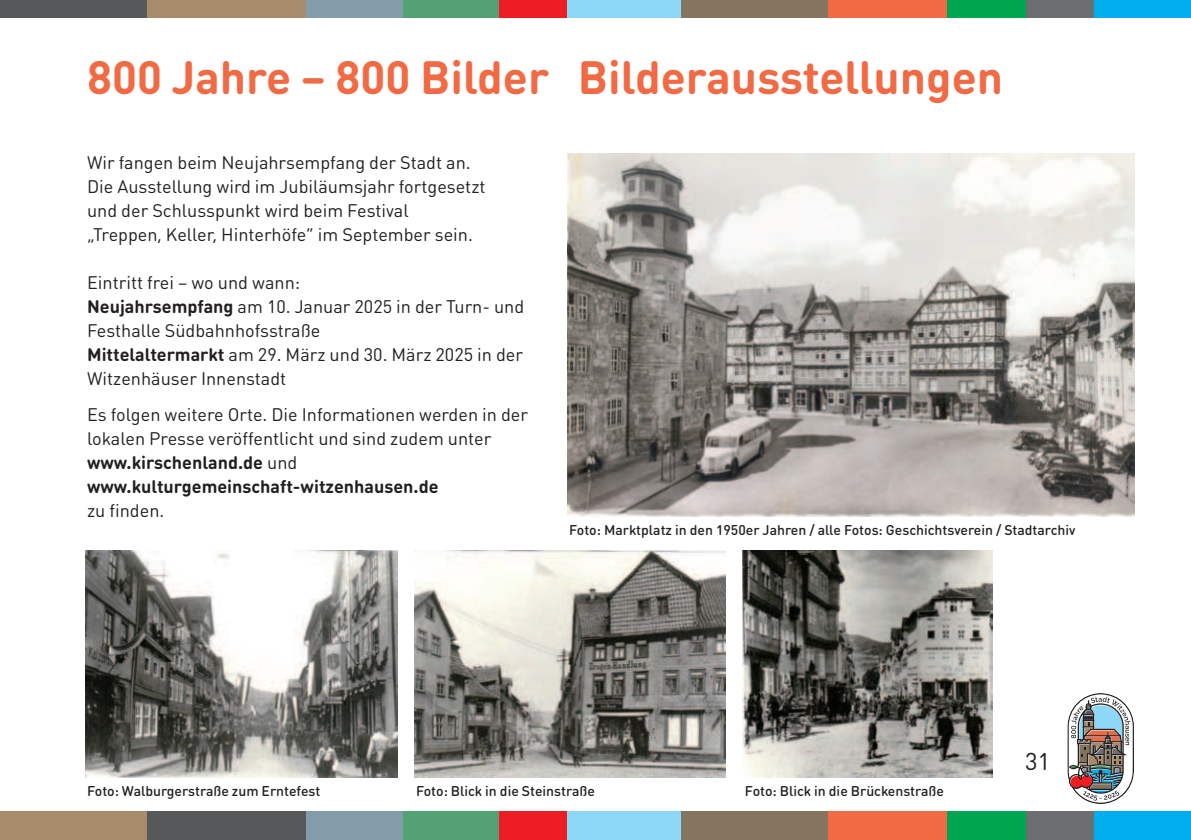
<style>
.page{position:relative;width:1191px;height:840px;background:#fff}
.page>*{position:absolute;margin:0;border:0;box-sizing:border-box;transform-origin:0 0}
.t1{font:700 23px "DIN Round Pro";color:#f26a44}
.t2{font:12px "DIN Round Pro";color:#231f20}
.t3{font:9px "DIN Round Pro";color:#231f20}
.t4{font:700 9px "DIN Round Pro";color:#231f20}
.t5{font:500 7px "DIN Round Pro";color:#231f20}
.s1{font-weight:700}
.s2{font-weight:400}
</style>
<div class="page">
<div style="left:680px;top:811px;width:148px;height:28px;background:#86755e"></div>
<div style="left:499px;top:811px;width:68px;height:28px;background:#ee1d23"></div>
<div style="left:403px;top:811px;width:96px;height:28px;background:#53a174"></div>
<div style="left:567px;top:811px;width:113px;height:28px;background:#8dd7f7"></div>
<div style="left:306px;top:811px;width:97px;height:28px;background:#839ca9"></div>
<div style="left:828px;top:811px;width:119px;height:28px;background:#f26a44"></div>
<div style="left:947px;top:811px;width:79px;height:28px;background:#00a54f"></div>
<div style="left:1026px;top:811px;width:68px;height:28px;background:#6d6e71"></div>
<div style="left:1094px;top:811px;width:97px;height:28px;background:#00aeef"></div>
<div style="left:0;top:811px;width:147px;height:28px;background:#a78b6b"></div>
<div style="left:147px;top:811px;width:159px;height:28px;background:#57585a"></div>
<div style="left:680px;top:0;width:148px;height:17px;background:#86755e"></div>
<div style="left:499px;top:0;width:68px;height:17px;background:#ee1d23"></div>
<div style="left:403px;top:0;width:96px;height:17px;background:#53a174"></div>
<div style="left:567px;top:0;width:113px;height:17px;background:#8dd7f7"></div>
<div style="left:306px;top:0;width:97px;height:17px;background:#839ca9"></div>
<div style="left:828px;top:0;width:119px;height:17px;background:#f26a44"></div>
<div style="left:947px;top:0;width:79px;height:17px;background:#00a54f"></div>
<div style="left:1026px;top:0;width:68px;height:17px;background:#6d6e71"></div>
<div style="left:1094px;top:0;width:97px;height:17px;background:#00aeef"></div>
<div style="left:0;top:0;width:147px;height:17px;background:#57585a"></div>
<div style="left:147px;top:0;width:159px;height:17px;background:#a78b6b"></div>
<svg style="left:1067px;top:693px;width:67px;height:110px"></svg>
<img style="left:567px;top:153px;width:567px;height:363px">
<img style="left:85px;top:550px;width:312px;height:227px">
<img style="left:414px;top:550px;width:312px;height:227px">
<img style="left:743px;top:550px;width:249px;height:227px">
<h1 class="t1" style="left:87px;top:72px;width:463px">800 Jahre – 800 Bilder</h1>
<h1 class="t1" style="left:578px;top:72px;width:427px">Bilderausstellungen</h1>
<p class="t3" style="left:87px;top:160px;width:385px">Wir fangen beim Neujahrsempfang der Stadt an.</p>
<p class="t3" style="left:87px;top:184px;width:400px">Die Ausstellung wird im Jubiläumsjahr fortgesetzt</p>
<p class="t3" style="left:87px;top:208px;width:323px">und der Schlusspunkt wird beim Festival</p>
<p class="t3" style="left:87px;top:232px;width:387px">„Treppen, Keller, Hinterhöfe“ im September sein.</p>
<p class="t3" style="left:87px;top:280px;width:215px">Eintritt frei – wo und wann:</p>
<p class="t3" style="left:87px;top:304px;width:439px"><span class="s1">Neujahrsempfang</span> am 10. Januar 2025 in der Turn- und</p>
<p class="t3" style="left:87px;top:328px;width:235px">Festhalle Südbahnhofsstraße</p>
<p class="t3" style="left:87px;top:352px;width:437px"><span class="s1">Mittelaltermarkt</span> am 29. März und 30. März 2025 in der</p>
<p class="t3" style="left:87px;top:376px;width:201px">Witzenhäuser Innenstadt</p>
<p class="t3" style="left:87px;top:412px;width:442px">Es folgen weitere Orte. Die Informationen werden in der</p>
<p class="t3" style="left:87px;top:436px;width:406px">lokalen Presse veröffentlicht und sind zudem unter</p>
<p class="t4" style="left:87px;top:460px;width:212px">www.kirschenland.de <span class="s2">und</span></p>
<p class="t4" style="left:87px;top:484px;width:353px">www.kulturgemeinschaft-witzenhausen.de</p>
<p class="t3" style="left:87px;top:508px;width:79px">zu finden.</p>
<p class="t5" style="left:569px;top:528px;width:508px">Foto: Marktplatz in den 1950er Jahren / alle Fotos: Geschichtsverein / Stadtarchiv</p>
<h2 class="t2" style="left:1025px;top:758px;width:27px">31</h2>
<p class="t5" style="left:87px;top:789px;width:235px">Foto: Walburgerstraße zum Erntefest</p>
<p class="t5" style="left:416px;top:789px;width:180px">Foto: Blick in die Steinstraße</p>
<p class="t5" style="left:745px;top:789px;width:201px">Foto: Blick in die Brückenstraße</p>
</div>
